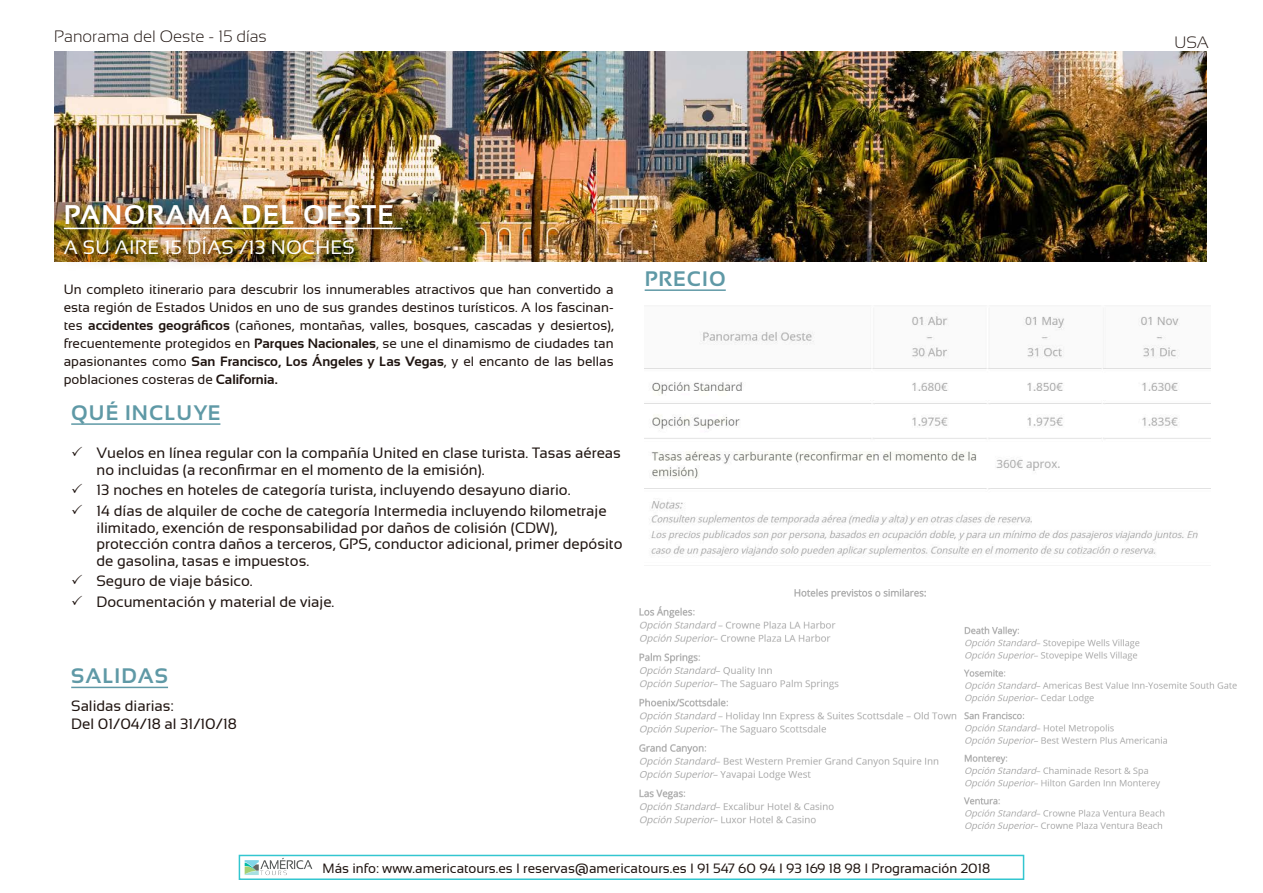
<style>
.page{position:relative;width:1263px;height:893px;background:#fff}
.page>*{position:absolute;margin:0;border:0;box-sizing:border-box;transform-origin:0 0}
.t1{font:700 27px "Sansation";letter-spacing:.05em;color:#fff}
.t2{font:700 21px "Sansation";letter-spacing:.05em;color:#5f99a6}
.t3{font:19.5px "Sansation";letter-spacing:.01em;color:#fff}
.t4{font:300 16.5px "Sansation";color:#1f1410}
.t5{font:15px/16.5px "Sansation";color:#1f1410}
.t6{font:13.5px/18px "Sansation";color:#1f1410;text-align:justify}
.s1{font-weight:700}
</style>
<div class="page">
<img style="left:639px;top:588px;width:318px;height:238px">
<img style="left:964px;top:626px;width:273px;height:206px">
<img style="left:645px;top:312px;width:566px;height:245px">
<hr style="left:71px;top:687px;width:97px;height:1px;background:#5f99a6">
<img style="left:54px;top:52px;width:1152px;height:209px">
<img style="left:244px;top:858px;width:69px;height:17px">
<div style="left:239px;top:855px;width:785px;height:25px;border:2px solid #00b8c5"></div>
<div style="left:54px;top:194px;width:364px;height:77px;background:#1f1410;opacity:.6"></div>
<hr style="left:64px;top:228px;width:338px;height:1px;background:#fff">
<hr style="left:71px;top:423px;width:149px;height:2px;background:#5f99a6">
<hr style="left:645px;top:289px;width:81px;height:2px;background:#5f99a6">
<p class="t4" style="left:54px;top:27px;width:214px">Panorama del Oeste - 15 días</p>
<h1 class="t1" style="left:64px;top:199px;width:332px">PANORAMA DEL OESTE</h1>
<h3 class="t3" style="left:64px;top:236px;width:292px">A SU AIRE 15 DÍAS /13 NOCHES</h3>
<p class="t6" style="left:64px;top:280px;width:551px">Un completo itinerario para descubrir los innumerables atractivos que han convertido a esta región de Estados Unidos en uno de sus grandes destinos turísticos. A los fascinan&shy;tes <span class="s1">accidentes geográficos</span> (cañones, montañas, valles, bosques, cascadas y desiertos), frecuentemente protegidos en <span class="s1">Parques Nacionales</span>, se une el dinamismo de ciudades tan apasionantes como <span class="s1">San Francisco, Los Ángeles y Las Vegas</span>, y el encanto de las bellas poblaciones costeras de <span class="s1">California.</span></p>
<h2 class="t2" style="left:71px;top:401px;width:151px">QUÉ INCLUYE</h2>
<p class="t5" style="left:97px;top:445px;width:526px;text-indent:-26px">✓ Vuelos en línea regular con la compañía United en clase turista. Tasas aéreas no incluidas (a reconfirmar en el momento de la emisión).</p>
<p class="t5" style="left:71px;top:482px;width:501px">✓ 13 noches en hoteles de categoría turista, incluyendo desayuno diario.</p>
<p class="t5" style="left:97px;top:503px;width:528px;text-indent:-26px">✓ 14 días de alquiler de coche de categoría Intermedia incluyendo kilometraje ilimitado, exención de responsabilidad por daños de colisión (CDW), protección contra daños a terceros, GPS, conductor adicional, primer depósito de gasolina, tasas e impuestos.</p>
<p class="t5" style="left:71px;top:573px;width:183px">✓ Seguro de viaje básico.</p>
<p class="t5" style="left:71px;top:594px;width:265px">✓ Documentación y material de viaje.</p>
<h2 class="t2" style="left:71px;top:664px;width:98px">SALIDAS</h2>
<p class="t5" style="left:71px;top:697px;width:167px;line-height:18px">Salidas diarias:<br>Del 01/04/18 al 31/10/18</p>
<h2 class="t2" style="left:645px;top:267px;width:83px">PRECIO</h2>
<p class="t6" style="left:323px;top:859px;width:669px">Más info: www.americatours.es I reservas@americatours.es I 91 547 60 94 I 93 169 18 98 I Programación 2018</p>
<p class="t4" style="left:1174px;top:33px;width:36px">USA</p>
</div>
